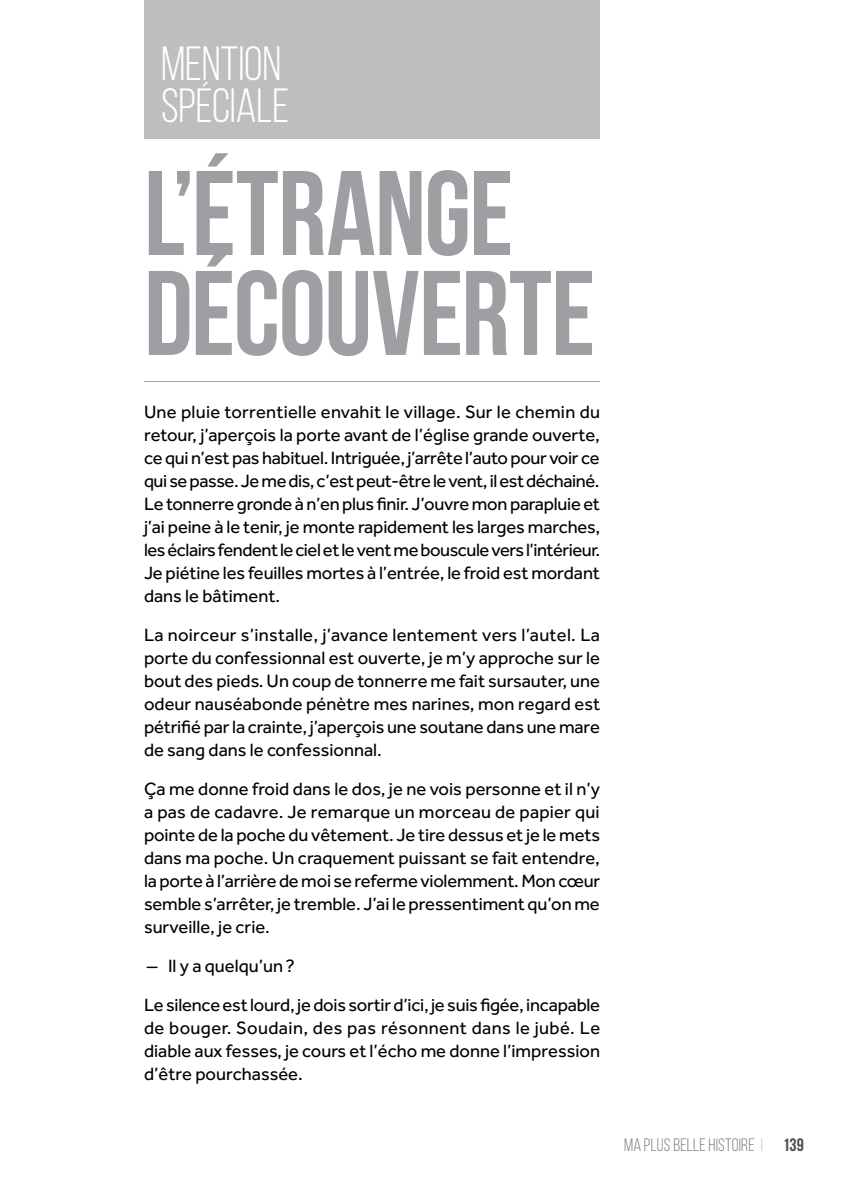
<style>
.page{position:relative;width:864px;height:1188px;background:#fff}
.page>*{position:absolute;margin:0;border:0;box-sizing:border-box;transform-origin:0 0}
.t1{font:700 120px/100px "Bebas Neue";letter-spacing:-.005em;color:#9d9fa2}
.t2{font:48px/42px "Bebas Neue";letter-spacing:-.005em;color:#fff}
.t3{font:18.4px/23px "Effra";letter-spacing:-.005em;color:#000;text-align:justify}
.t4{font:18px "Bebas Neue";letter-spacing:.01em;color:#808285}
.s1{font-size:16.6px}
.s2{font-weight:300}
.s3{font-weight:700;color:#4d4d4f}
</style>
<div class="page">
<div style="left:144px;top:0;width:456px;height:139px;background:#bcbec0"></div>
<hr style="left:144px;top:381px;width:456px;height:1px;background:#9d9fa2">
<h2 class="t2" style="left:161px;top:42px;width:130px">MENTION<br>SPÉCIALE</h2>
<h1 class="t1" style="left:144px;top:162px;width:453px">L’ÉTRANGE<br>DÉCOUVERTE</h1>
<p class="t3" style="left:144px;top:400px;width:458px">Une pluie torrentielle envahit le village. Sur le chemin du retour, j’aperçois la porte avant de l’église grande ouverte, ce qui n’est pas habituel. Intriguée, j’arrête l’auto pour voir ce qui se passe. Je me dis, c’est peut-être le vent, il est déchainé.<br>Le tonnerre gronde à n’en plus finir. J’ouvre mon parapluie et j’ai peine à le tenir, je monte rapidement les larges marches, les éclairs fendent le ciel et le vent me bouscule vers l’intérieur.<br>Je piétine les feuilles mortes à l’entrée, le froid est mordant dans le bâtiment.</p>
<p class="t3" style="left:144px;top:623px;width:458px">La noirceur s’installe, j’avance lentement vers l’autel. La porte du confessionnal est ouverte, je m’y approche sur le bout des pieds. Un coup de tonnerre me fait sursauter, une odeur nauséabonde pénètre mes narines, mon regard est pétrifié par la crainte, j’aperçois une soutane dans une mare de sang dans le confessionnal.</p>
<p class="t3" style="left:144px;top:777px;width:458px">Ça me donne froid dans le dos, je ne vois personne et il n’y a pas de cadavre. Je remarque un morceau de papier qui pointe de la poche du vêtement. Je tire dessus et je le mets dans ma poche. Un craquement puissant se fait entendre, la porte à l’arrière de moi se referme violemment. Mon cœur semble s’arrêter, je tremble. J’ai le pressentiment qu’on me surveille, je crie.</p>
<p class="t3" style="left:144px;top:946px;width:458px;line-height:39px"><span class="s1">-</span> Il y a quelqu’un?<br>Le silence est lourd, je dois sortir d’ici, je suis figée, incapable</p>
<p class="t3" style="left:144px;top:1016px;width:458px">de bouger. Soudain, des pas résonnent dans le jubé. Le diable aux fesses, je cours et l’écho me donne l’impression d’être pourchassée.</p>
<p class="t4" style="left:624px;top:1135px;width:182px">MA PLUS BELLE HISTOIRE <span class="s2">|</span> <span class="s3">139</span></p>
</div>
